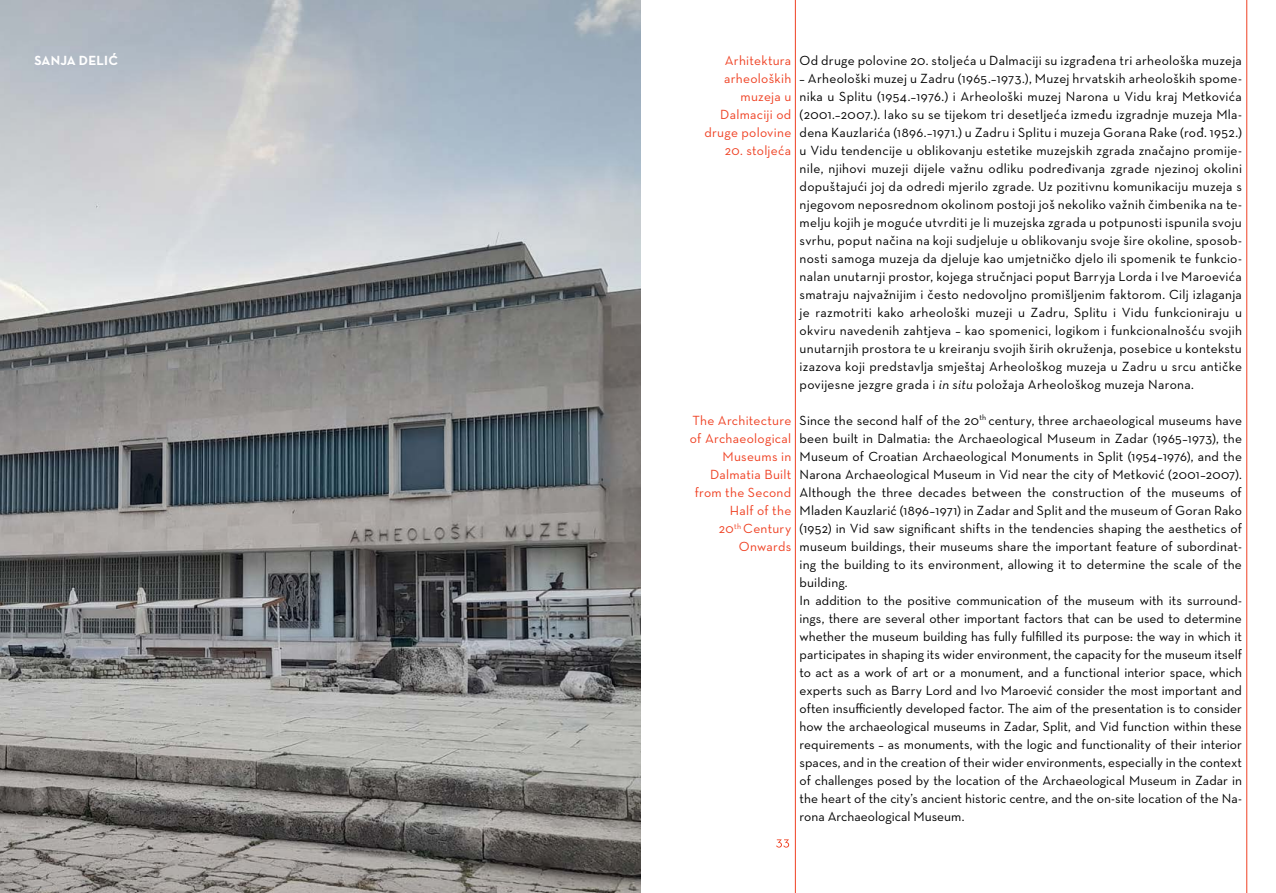
<style>
.page{position:relative;width:1276px;height:893px;background:#fff}
.page>*{position:absolute;margin:0;border:0;box-sizing:border-box;transform-origin:0 0}
.t1{font:500 13.5px/18px "Neutra Text CE";color:#000;text-align:justify}
.t2{font:500 13.5px/18px "Neutra Text CE";letter-spacing:.02em;color:#ef4123;text-align:right}
.t3{font:500 13.5px "Neutra Text CE";letter-spacing:.02em;color:#000}
.t4{font:700 13.5px "Neutra Text CE";letter-spacing:.015em;color:#fff}
.s1{font-style:italic}
</style>
<div class="page">
<hr style="left:795px;top:0;width:1px;height:893px;background:#ef4123">
<hr style="left:1246px;top:0;width:1px;height:893px;background:#ef4123">
<svg style="left:776px;top:839px;width:13px;height:9px"></svg>
<img style="left:0;top:0;width:640px;height:893px">
<div style="left:4px;top:4px;width:143px;height:111px;background:#000;opacity:.75"></div>
<p class="t4" style="left:34px;top:52px;width:85px">SANJA DELIĆ</p>
<p class="t3" style="left:799px;top:52px;width:444px">Od druge polovine 20. stoljeća u Dalmaciji su izgrađena tri arheološka muzeja</p>
<p class="t1" style="left:799px;top:69px;width:444px">– Arheološki muzej u Zadru (1965.–1973.), Muzej hrvatskih arheoloških spome&shy;nika u Splitu (1954.–1976.) i Arheološki muzej Narona u Vidu kraj Metkovića (2001.–2007.). Iako su se tijekom tri desetljeća između izgradnje muzeja Mla&shy;dena Kauzlarića (1896.–1971.) u Zadru i Splitu i muzeja Gorana Rake (rođ. 1952.) u Vidu tendencije u oblikovanju estetike muzejskih zgrada značajno promije&shy;nile, njihovi muzeji dijele važnu odliku podređivanja zgrade njezinoj okolini dopuštajući joj da odredi mjerilo zgrade. Uz pozitivnu komunikaciju muzeja s njegovom neposrednom okolinom postoji još nekoliko važnih čimbenika na te&shy;melju kojih je moguće utvrditi je li muzejska zgrada u potpunosti ispunila svoju svrhu, poput načina na koji sudjeluje u oblikovanju svoje šire okoline, sposob&shy;nosti samoga muzeja da djeluje kao umjetničko djelo ili spomenik te funkcio&shy;nalan unutarnji prostor, kojega stručnjaci poput Barryja Lorda i Ive Maroevića smatraju najvažnijim i često nedovoljno promišljenim faktorom. Cilj izlaganja je razmotriti kako arheološki muzeji u Zadru, Splitu i Vidu funkcioniraju u okviru navedenih zahtjeva – kao spomenici, logikom i funkcionalnošću svojih unutarnjih prostora te u kreiranju svojih širih okruženja, posebice u kontekstu izazova koji predstavlja smještaj Arheološkog muzeja u Zadru u srcu antičke povijesne jezgre grada i <span class="s1">in situ</span> položaja Arheološkog muzeja Narona.</p>
<p class="t1" style="left:799px;top:411px;width:444px;text-align:left">Since the second half of the 20<sup>th</sup> century, three archaeological museums have been built in Dalmatia: the Archaeological Museum in Zadar (1965–1973), the Museum of Croatian Archaeological Monuments in Split (1954–1976), and the Narona Archaeological Museum in Vid near the city of Metković (2001–2007).<br>Although the three decades between the construction of the museums of Mladen Kauzlarić (1896–1971) in Zadar and Split and the museum of Goran Rako (1952) in Vid saw significant shifts in the tendencies shaping the aesthetics of museum buildings, their museums share the important feature of subordinat&shy;ing the building to its environment, allowing it to determine the scale of the building.<br>In addition to the positive communication of the museum with its surround&shy;ings, there are several other important factors that can be used to determine whether the museum building has fully fulfilled its purpose: the way in which it participates in shaping its wider environment, the capacity for the museum itself to act as a work of art or a monument, and a functional interior space, which experts such as Barry Lord and Ivo Maroević consider the most important and often insufficiently developed factor. The aim of the presentation is to consider how the archaeological museums in Zadar, Split, and Vid function within these requirements – as monuments, with the logic and functionality of their interior spaces, and in the creation of their wider environments, especially in the context of challenges posed by the location of the Archaeological Museum in Zadar in the heart of the city’s ancient historic centre, and the on-site location of the Na&shy;rona Archaeological Museum.</p>
<p class="t2" style="left:704px;top:51px;width:88px">Arhitektura arheoloških muzeja u<br>Dalmaciji od druge polovine</p>
<p class="t2" style="left:725px;top:141px;width:68px">20. stoljeća</p>
<p class="t2" style="left:690px;top:411px;width:103px">The Architecture of Archaeological<br>Museums in<br>Dalmatia Built from the Second<br>Half of the<br>20<sup>th</sup> Century<br>Onwards</p>
</div>
